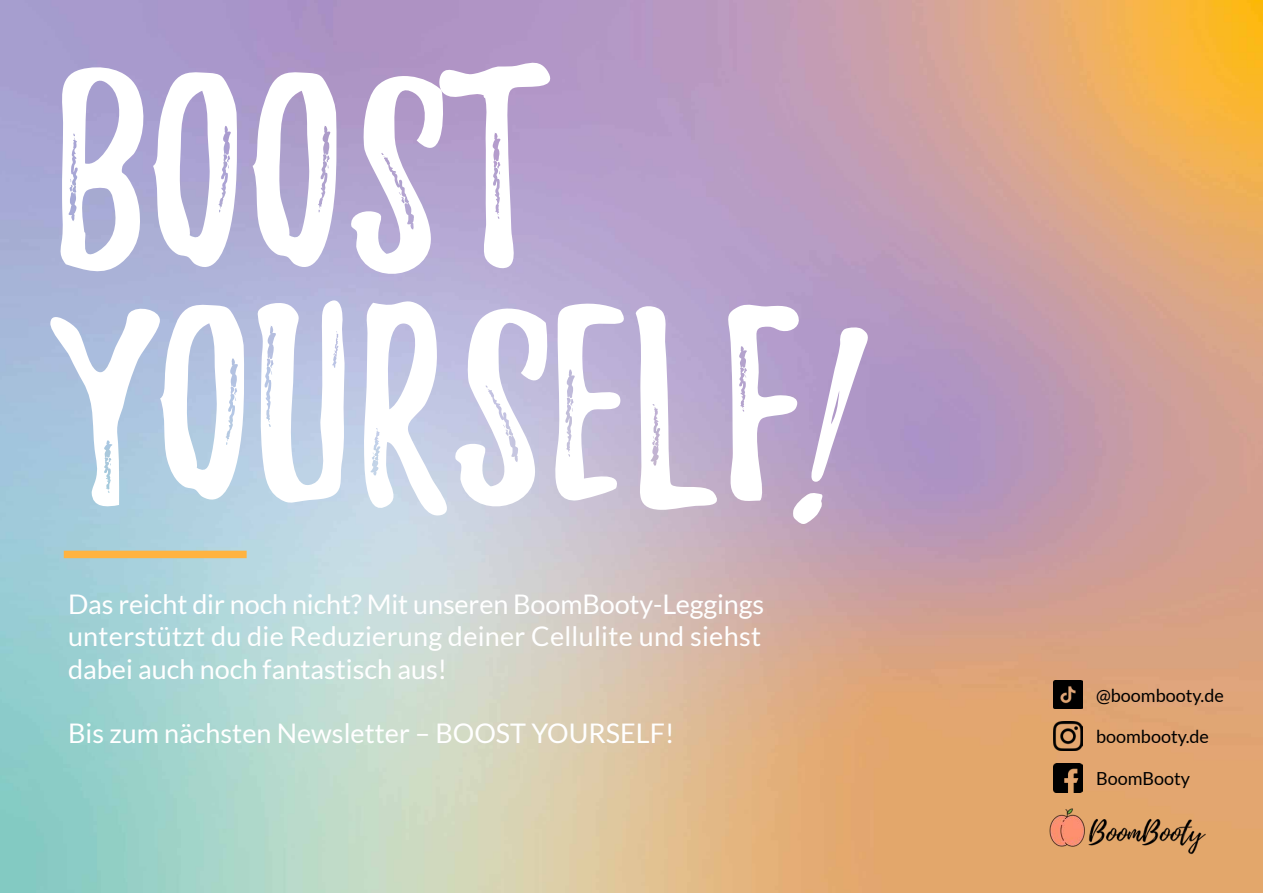
<style>
.page{position:relative;width:1263px;height:893px;background:#fff}
.page>*{position:absolute;margin:0;border:0;box-sizing:border-box;transform-origin:0 0}
.t1{font:244.5px/232.5px "Playlist Caps";color:#fff}
.t2{font:27px/32.4px "Lato";color:#fff;text-align:justify}
.t3{font:18px "Lato";color:#000}
</style>
<div class="page">
<img style="left:0;top:0;width:1263px;height:893px">
<img style="left:1048px;top:796px;width:158px;height:72px">
<div style="left:64px;top:551px;width:183px;height:7px;background:#ffb340"></div>
<img style="left:1053px;top:763px;width:29px;height:29px">
<img style="left:1053px;top:722px;width:29px;height:29px">
<svg style="left:793px;top:492px;width:31px;height:33px"></svg>
<svg style="left:809px;top:326px;width:61px;height:156px"></svg>
<img style="left:1053px;top:680px;width:29px;height:29px">
<h1 class="t1" style="left:54px;top:61px;width:748px">BOOST<br>YOURSELF</h1>
<p class="t2" style="left:68px;top:588px;width:697px">Das reicht dir noch nicht? Mit unseren BoomBooty-Leggings unterstützt du die Reduzierung deiner Cellulite und siehst dabei auch noch fantastisch aus!</p>
<p class="t2" style="left:68px;top:717px;width:608px">Bis zum nächsten Newsletter – BOOST YOURSELF!</p>
<p class="t3" style="left:1096px;top:685px;width:129px">@boombooty.de</p>
<p class="t3" style="left:1096px;top:727px;width:114px">boombooty.de</p>
<p class="t3" style="left:1096px;top:768px;width:96px">BoomBooty</p>
</div>
